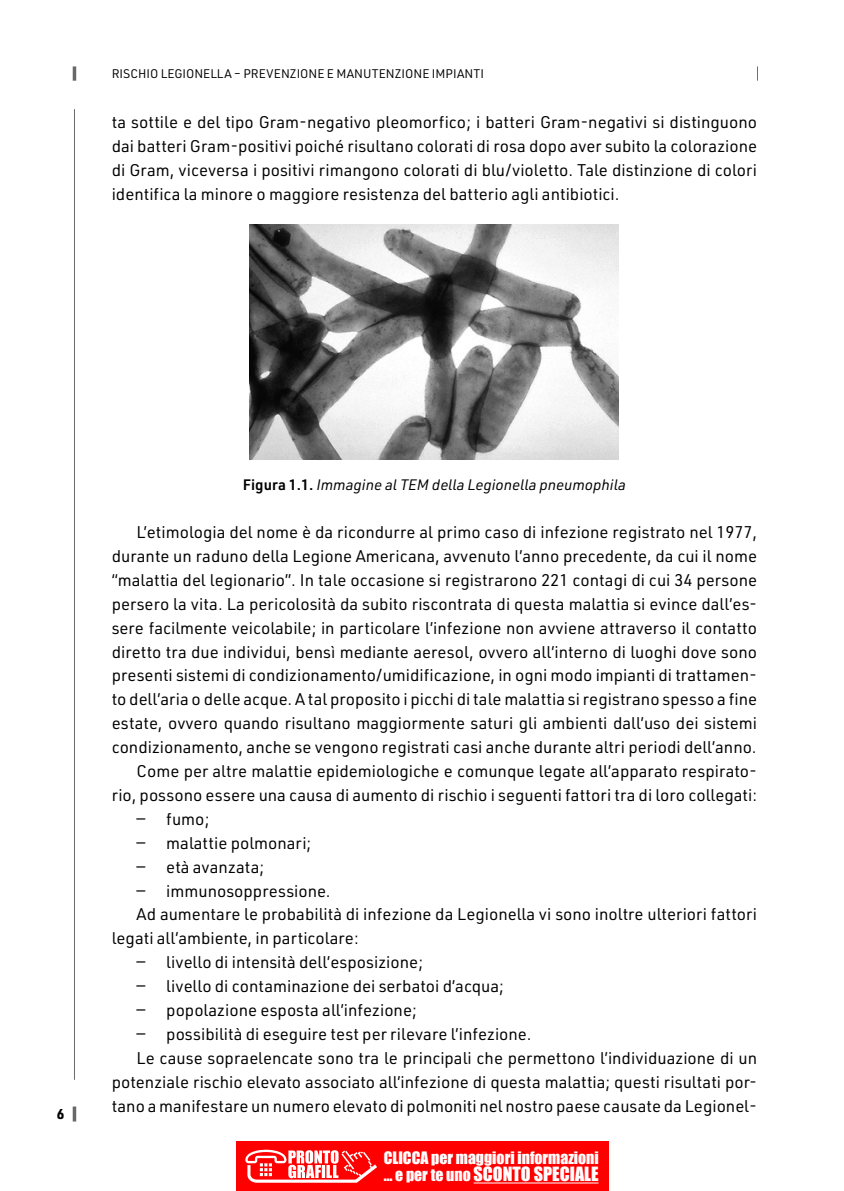
<style>
.page{position:relative;width:844px;height:1191px;background:#fff}
.page>*{position:absolute;margin:0;border:0;box-sizing:border-box;transform-origin:0 0}
.t1{font:18.03px "Impact";color:#fff}
.t2{font:16.62px/24px "URWDIN";color:#000;text-align:justify}
.t3{font:15.75px "Impact";color:#fff}
.t4{font:italic 14.88px "URWDIN";color:#000}
.t5{font:700 14px "URWDIN";color:#000}
.t6{font:12.25px "URWDIN";color:#000}
.s1{font-weight:600;font-style:normal}
.s2{font-size:15.75px}
</style>
<div class="page">
<hr style="left:74px;top:109px;width:1px;height:970px;background:#686868">
<hr style="left:73px;top:1106px;width:3px;height:15px;background:#686868">
<hr style="left:73px;top:66px;width:3px;height:15px;background:#686868">
<img style="left:250px;top:224px;width:368px;height:235px">
<div style="left:236px;top:1141px;width:372px;height:50px;background:#f00"></div>
<hr style="left:473px;top:1182px;width:125px;height:1px;background:#fff">
<svg style="left:245px;top:1149px;width:132px;height:34px"></svg>
<p class="t6" style="left:112px;top:65px;width:374px">RISCHIO LEGIONELLA – PREVENZIONE E MANUTENZIONE IMPIANTI</p>
<p class="t2" style="left:112px;top:110px;width:646px">ta sottile e del tipo Gram-negativo pleomorfico; i batteri Gram-negativi si distinguono dai batteri Gram-positivi poiché risultano colorati di rosa dopo aver subito la colorazione di Gram, viceversa i positivi rimangono colorati di blu/violetto. Tale distinzione di colori identifica la minore o maggiore resistenza del batterio agli antibiotici.</p>
<p class="t5" style="left:57px;top:1104px;width:9px">6</p>
<p class="t4" style="left:243px;top:475px;width:384px"><span class="s1">Figura 1.1.</span> Immagine al TEM della Legionella pneumophila</p>
<p class="t2" style="left:136px;top:519px;width:622px">L’etimologia del nome è da ricondurre al primo caso di infezione registrato nel 1977,</p>
<p class="t2" style="left:112px;top:543px;width:646px">durante un raduno della Legione Americana, avvenuto l’anno precedente, da cui il nome</p>
<p class="t2" style="left:112px;top:567px;width:646px">“malattia del legionario”. In tale occasione si registrarono 221 contagi di cui 34 persone</p>
<p class="t2" style="left:112px;top:591px;width:646px">persero la vita. La pericolosità da subito riscontrata di questa malattia si evince dall’es-</p>
<p class="t2" style="left:112px;top:615px;width:646px">sere facilmente veicolabile; in particolare l’infezione non avviene attraverso il contatto</p>
<p class="t2" style="left:112px;top:639px;width:646px">diretto tra due individui, bensì mediante aeresol, ovvero all’interno di luoghi dove sono</p>
<p class="t2" style="left:112px;top:663px;width:646px">presenti sistemi di condizionamento/umidificazione, in ogni modo impianti di trattamen-</p>
<p class="t2" style="left:112px;top:687px;width:646px">to dell’aria o delle acque. A tal proposito i picchi di tale malattia si registrano spesso a fine</p>
<p class="t2" style="left:112px;top:711px;width:646px">estate, ovvero quando risultano maggiormente saturi gli ambienti dall’uso dei sistemi</p>
<p class="t2" style="left:112px;top:734px;width:646px">condizionamento, anche se vengono registrati casi anche durante altri periodi dell’anno.</p>
<p class="t2" style="left:136px;top:758px;width:622px">Come per altre malattie epidemiologiche e comunque legate all’apparato respirato-</p>
<p class="t2" style="left:112px;top:782px;width:646px">rio, possono essere una causa di aumento di rischio i seguenti fattori tra di loro collegati:</p>
<p class="t2" style="left:136px;top:806px;width:10px">―</p>
<p class="t2" style="left:166px;top:806px;width:45px">fumo;</p>
<p class="t2" style="left:136px;top:830px;width:10px">―</p>
<p class="t2" style="left:166px;top:830px;width:146px">malattie polmonari;</p>
<p class="t2" style="left:136px;top:854px;width:10px">―</p>
<p class="t2" style="left:166px;top:854px;width:99px">età avanzata;</p>
<p class="t2" style="left:136px;top:878px;width:10px">―</p>
<p class="t2" style="left:166px;top:878px;width:166px">immunosoppressione.</p>
<p class="t2" style="left:136px;top:902px;width:622px">Ad aumentare le probabilità di infezione da Legionella vi sono inoltre ulteriori fattori</p>
<p class="t2" style="left:112px;top:926px;width:248px">legati all’ambiente, in particolare:</p>
<p class="t2" style="left:136px;top:949px;width:10px">―</p>
<p class="t2" style="left:166px;top:949px;width:258px">livello di intensità dell’esposizione;</p>
<p class="t2" style="left:136px;top:973px;width:10px">―</p>
<p class="t2" style="left:166px;top:973px;width:339px">livello di contaminazione dei serbatoi d’acqua;</p>
<p class="t2" style="left:136px;top:997px;width:10px">―</p>
<p class="t2" style="left:166px;top:997px;width:252px">popolazione esposta all’infezione;</p>
<p class="t2" style="left:136px;top:1021px;width:10px">―</p>
<p class="t2" style="left:166px;top:1021px;width:366px">possibilità di eseguire test per rilevare l’infezione.</p>
<p class="t2" style="left:136px;top:1045px;width:622px">Le cause sopraelencate sono tra le principali che permettono l’individuazione di un</p>
<p class="t2" style="left:112px;top:1069px;width:646px">potenziale rischio elevato associato all’infezione di questa malattia; questi risultati por-</p>
<p class="t2" style="left:112px;top:1093px;width:646px">tano a manifestare un numero elevato di polmoniti nel nostro paese causate da Legionel-</p>
<p class="t3" style="left:383px;top:1145px;width:216px">CLICCA per maggiori informazioni</p>
<p class="t1" style="left:383px;top:1160px;width:216px"><span class="s2">… e per te uno</span> SCONTO SPECIALE</p>
</div>
